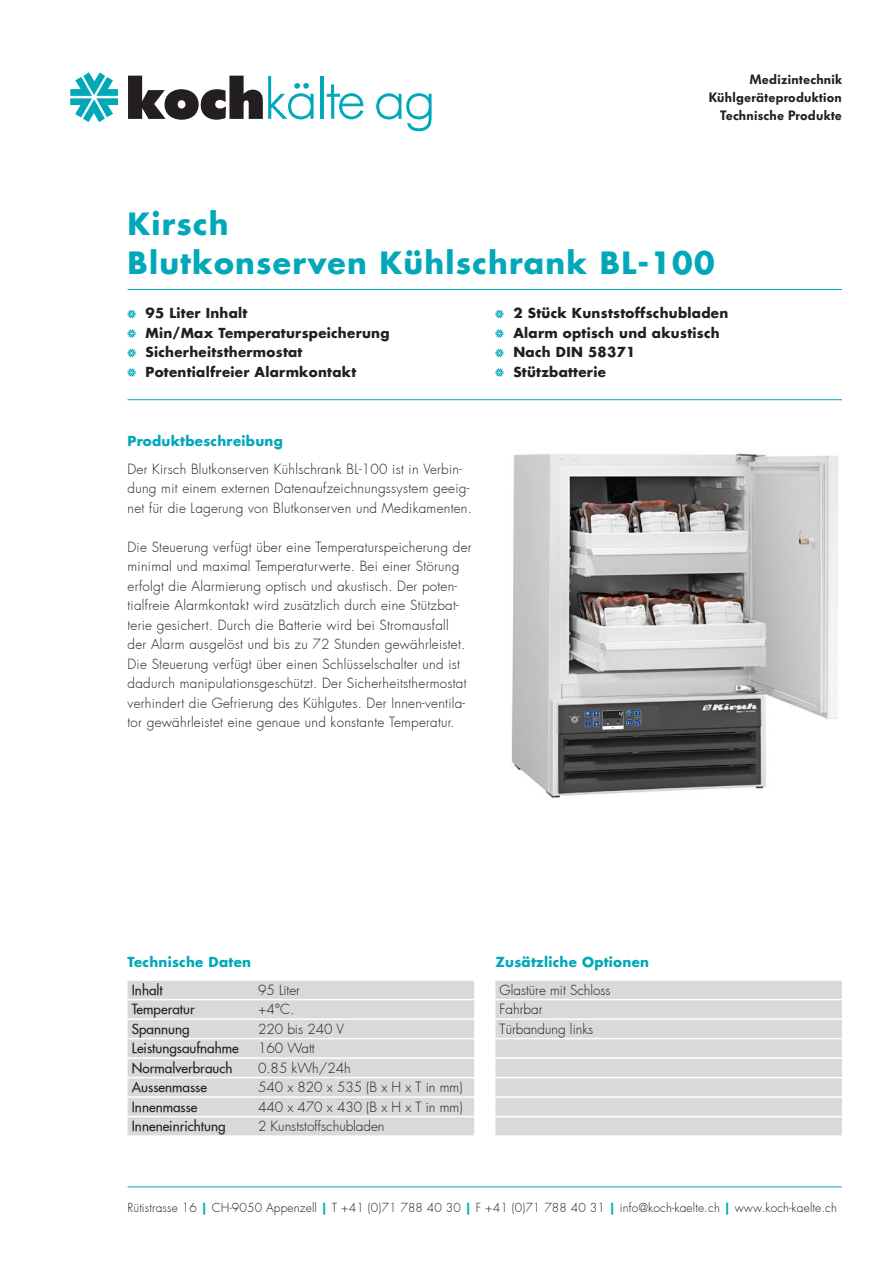
<style>
.page{position:relative;width:893px;height:1263px;background:#fff}
.page>*{position:absolute;margin:0;border:0;box-sizing:border-box;transform-origin:0 0}
.t1{font:700 30px/39px "Futura";letter-spacing:.04em;color:#00a8b9}
.t2{font:300 13.5px/19.5px "Futura";letter-spacing:.02em;color:#231f20}
.Aufzählung{font:700 13.5px "Futura";letter-spacing:.02em;color:#231f20}
.t3{font:300 13.5px/19.5px "Futura";color:#231f20}
.t4{font:500 13.5px "Futura";color:#231f20}
.t5{font:700 13.5px "Futura";letter-spacing:.02em;color:#00a8b9}
.t6{font:600 13.5px/18px "Futura BQ";letter-spacing:.02em;color:#231f20;text-align:right}
.t7{font:300 12px "Futura";letter-spacing:.01em;color:#231f20}
.s1{font-weight:700;color:#00a8b9}
</style>
<div class="page">
<img style="left:511px;top:453px;width:327px;height:345px">
<svg style="left:128px;top:310px;width:8px;height:8px"></svg>
<svg style="left:128px;top:329px;width:8px;height:9px"></svg>
<svg style="left:128px;top:349px;width:8px;height:8px"></svg>
<svg style="left:128px;top:368px;width:8px;height:9px"></svg>
<svg style="left:495px;top:310px;width:8px;height:8px"></svg>
<svg style="left:495px;top:329px;width:8px;height:9px"></svg>
<svg style="left:495px;top:349px;width:8px;height:8px"></svg>
<svg style="left:495px;top:368px;width:8px;height:9px"></svg>
<svg style="left:70px;top:72px;width:48px;height:50px"></svg>
<svg style="left:128px;top:76px;width:186px;height:44px"></svg>
<hr style="left:320px;top:76px;width:3px;height:43px;background:#00a8b9">
<svg style="left:327px;top:84px;width:37px;height:35px"></svg>
<svg style="left:376px;top:93px;width:56px;height:38px"></svg>
<hr style="left:128px;top:289px;width:714px;height:1px;background:#00a8b9">
<hr style="left:128px;top:399px;width:714px;height:1px;background:#00a8b9">
<hr style="left:128px;top:1186px;width:714px;height:1px;background:#00a8b9">
<div style="left:495px;top:981px;width:347px;height:18px;background:#d8d9db"></div>
<div style="left:495px;top:1000px;width:347px;height:18px;background:#d8d9db"></div>
<div style="left:495px;top:1020px;width:347px;height:18px;background:#d8d9db"></div>
<div style="left:495px;top:1039px;width:347px;height:18px;background:#d8d9db"></div>
<div style="left:495px;top:1059px;width:347px;height:18px;background:#d8d9db"></div>
<div style="left:495px;top:1078px;width:347px;height:18px;background:#d8d9db"></div>
<div style="left:495px;top:1098px;width:347px;height:18px;background:#d8d9db"></div>
<div style="left:495px;top:1117px;width:347px;height:18px;background:#d8d9db"></div>
<div style="left:128px;top:981px;width:346px;height:18px;background:#d8d9db"></div>
<div style="left:128px;top:1000px;width:346px;height:18px;background:#d8d9db"></div>
<div style="left:128px;top:1020px;width:346px;height:18px;background:#d8d9db"></div>
<div style="left:128px;top:1039px;width:346px;height:18px;background:#d8d9db"></div>
<div style="left:128px;top:1059px;width:346px;height:18px;background:#d8d9db"></div>
<div style="left:128px;top:1078px;width:346px;height:18px;background:#d8d9db"></div>
<div style="left:128px;top:1098px;width:346px;height:18px;background:#d8d9db"></div>
<div style="left:128px;top:1117px;width:346px;height:18px;background:#d8d9db"></div>
<p class="t6" style="left:709px;top:71px;width:135px">Medizintechnik<br>Kühlgeräteproduktion<br>Technische Produkte</p>
<h1 class="t1" style="left:128px;top:204px;width:588px">Kirsch<br>Blutkonserven Kühlschrank BL-100</h1>
<p class="Aufzählung" style="left:146px;top:304px;width:103px">95 Liter Inhalt</p>
<p class="Aufzählung" style="left:146px;top:324px;width:245px">Min/Max Temperaturspeicherung</p>
<p class="Aufzählung" style="left:146px;top:343px;width:158px">Sicherheitsthermostat</p>
<p class="Aufzählung" style="left:146px;top:363px;width:212px">Potentialfreier Alarmkontakt</p>
<p class="Aufzählung" style="left:513px;top:304px;width:216px">2 Stück Kunststoffschubladen</p>
<p class="Aufzählung" style="left:513px;top:324px;width:208px">Alarm optisch und akustisch</p>
<p class="Aufzählung" style="left:513px;top:343px;width:124px">Nach DIN 58371</p>
<p class="Aufzählung" style="left:513px;top:363px;width:94px">Stützbatterie</p>
<p class="t5" style="left:128px;top:432px;width:157px">Produktbeschreibung</p>
<p class="t2" style="left:128px;top:460px;width:346px">Der Kirsch Blutkonserven Kühlschrank BL-100 ist in Verbin&shy;dung mit einem externen Datenaufzeichnungssystem geeig&shy;net für die Lagerung von Blutkonserven und Medikamenten.</p>
<p class="t2" style="left:128px;top:538px;width:346px">Die Steuerung verfügt über eine Temperaturspeicherung der minimal und maximal Temperaturwerte. Bei einer Störung erfolgt die Alarmierung optisch und akustisch. Der poten&shy;tialfreie Alarmkontakt wird zusätzlich durch eine Stützbat&shy;terie gesichert. Durch die Batterie wird bei Stromausfall<br>der Alarm ausgelöst und bis zu 72 Stunden gewährleistet.<br>Die Steuerung verfügt über einen Schlüsselschalter und ist dadurch manipulationsgeschützt. Der Sicherheitsthermostat verhindert die Gefrierung des Kühlgutes. Der Innen-ventila&shy;tor gewährleistet eine genaue und konstante Temperatur.</p>
<p class="t5" style="left:128px;top:953px;width:125px">Technische Daten</p>
<p class="t4" style="left:132px;top:981px;width:32px">Inhalt</p>
<p class="t2" style="left:258px;top:980px;width:43px">95 Liter</p>
<p class="t4" style="left:132px;top:1001px;width:64px">Temperatur</p>
<p class="t2" style="left:258px;top:1000px;width:38px">+4°C.</p>
<p class="t4" style="left:132px;top:1020px;width:59px">Spannung</p>
<p class="t3" style="left:258px;top:1019px;width:88px">220 bis 240 V</p>
<p class="t4" style="left:132px;top:1040px;width:108px">Leistungsaufnahme</p>
<p class="t2" style="left:258px;top:1039px;width:58px">160 Watt</p>
<p class="t4" style="left:132px;top:1059px;width:102px">Normalverbrauch</p>
<p class="t2" style="left:258px;top:1058px;width:94px">0.85 kWh/24h</p>
<p class="t4" style="left:132px;top:1079px;width:77px">Aussenmasse</p>
<p class="t3" style="left:258px;top:1078px;width:206px">540 x 820 x 535 (B x H x T in mm)</p>
<p class="t4" style="left:132px;top:1098px;width:67px">Innenmasse</p>
<p class="t3" style="left:258px;top:1097px;width:206px">440 x 470 x 430 (B x H x T in mm)</p>
<p class="t4" style="left:132px;top:1118px;width:95px">Inneneinrichtung</p>
<p class="t3" style="left:258px;top:1117px;width:128px">2 Kunststoffschubladen</p>
<p class="t5" style="left:495px;top:953px;width:155px">Zusätzliche Optionen</p>
<p class="t3" style="left:500px;top:980px;width:112px">Glastüre mit Schloss<br>Fahrbar<br>Türbandung links</p>
<p class="t7" style="left:128px;top:1200px;width:711px">Rütistrasse 16 <span class="s1">|</span> CH-9050 Appenzell <span class="s1">|</span> T +41 (0)71 788 40 30 <span class="s1">|</span> F +41 (0)71 788 40 31 <span class="s1">|</span> info@koch-kaelte.ch <span class="s1">|</span> www.koch-kaelte.ch</p>
</div>
